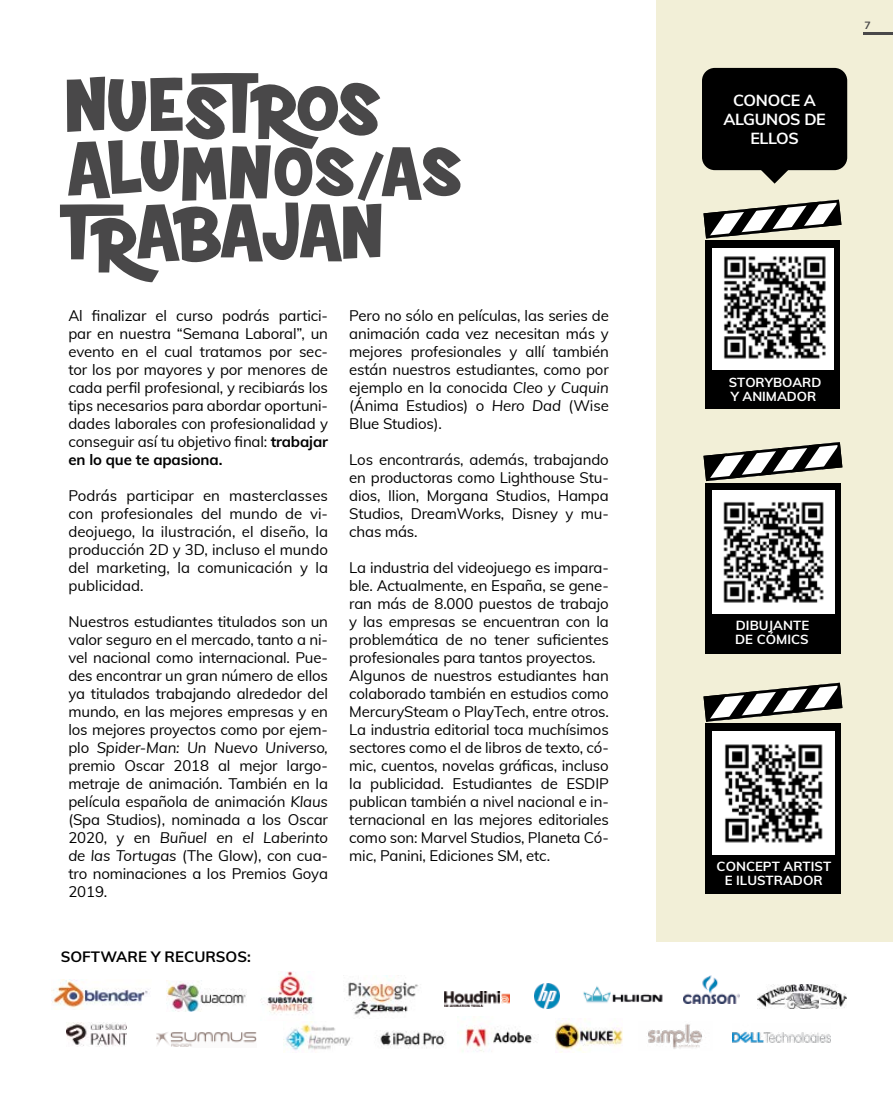
<style>
.page{position:relative;width:893px;height:1106px;background:#fff}
.page>*{position:absolute;margin:0;border:0;box-sizing:border-box;transform-origin:0 0}
.t1{font:700 16.05px/18.8px "Muli";letter-spacing:-.02em;color:#fff;text-align:center}
.t2{font:15px/18px "Muli";letter-spacing:-.01em;color:#000;text-align:justify}
.t3{font:700 15px "Muli";color:#000}
.t4{font:700 13.2px/14.1px "Muli";color:#fff}
.t5{font:700 13.05px/14px "Muli";color:#fff}
.t6{font:700 10.5px "Muli";color:#494849}
.s1{font-weight:700}
.s2{font-style:italic}
</style>
<div class="page">
<div style="left:656px;top:0;width:237px;height:942px;background:#f2efd7"></div>
<img style="left:51px;top:979px;width:98px;height:30px">
<img style="left:348px;top:975px;width:71px;height:40px">
<img style="left:732px;top:1031px;width:98px;height:11px">
<img style="left:283px;top:1021px;width:69px;height:30px">
<img style="left:444px;top:991px;width:66px;height:15px">
<img style="left:380px;top:1030px;width:65px;height:19px">
<img style="left:459px;top:1025px;width:77px;height:27px">
<img style="left:583px;top:986px;width:80px;height:17px">
<img style="left:648px;top:1024px;width:54px;height:25px">
<img style="left:261px;top:972px;width:53px;height:43px">
<img style="left:156px;top:1032px;width:100px;height:15px">
<img style="left:556px;top:1018px;width:66px;height:34px">
<img style="left:167px;top:980px;width:80px;height:31px">
<img style="left:757px;top:984px;width:90px;height:24px">
<img style="left:683px;top:975px;width:57px;height:28px">
<img style="left:534px;top:983px;width:26px;height:25px">
<img style="left:67px;top:1022px;width:60px;height:24px">
<div style="left:705px;top:240px;width:135px;height:169px;background:#000"></div>
<img style="left:712px;top:248px;width:122px;height:121px">
<svg style="left:703px;top:200px;width:138px;height:38px"></svg>
<div style="left:705px;top:483px;width:136px;height:170px;background:#000"></div>
<svg style="left:703px;top:442px;width:139px;height:39px"></svg>
<img style="left:712px;top:491px;width:123px;height:122px">
<div style="left:705px;top:723px;width:136px;height:170px;background:#000"></div>
<svg style="left:703px;top:682px;width:139px;height:39px"></svg>
<img style="left:712px;top:731px;width:123px;height:123px">
<div style="left:702px;top:68px;width:145px;height:102px;background:#000;border-radius:13px"></div>
<svg style="left:759px;top:170px;width:31px;height:14px"></svg>
<svg style="left:60px;top:73px;width:401px;height:209px"></svg>
<hr style="left:864px;top:32px;width:29px;height:3px;background:#494849">
<p class="t2" style="left:68px;top:306px;width:261px">Al finalizar el curso podrás partici&shy;par en nuestra “Semana Laboral”, un evento en el cual tratamos por sec&shy;tor los por mayores y por menores de cada perfil profesional, y recibiarás los tips necesarios para abordar oportuni&shy;dades laborales con profesionalidad y conseguir así tu objetivo final: <span class="s1">trabajar en lo que te apasiona.</span></p>
<p class="t2" style="left:68px;top:486px;width:261px">Podrás participar en masterclasses con profesionales del mundo de vi&shy;deojuego, la ilustración, el diseño, la producción 2D y 3D, incluso el mundo del marketing, la comunicación y la publicidad.</p>
<p class="t2" style="left:68px;top:612px;width:261px">Nuestros estudiantes titulados son un valor seguro en el mercado, tanto a ni&shy;vel nacional como internacional. Pue&shy;des encontrar un gran número de ellos ya titulados trabajando alrededor del mundo, en las mejores empresas y en los mejores proyectos como por ejem&shy;plo <span class="s2">Spider-Man: Un Nuevo Universo, </span>premio Oscar 2018 al mejor largo&shy;metraje de animación. También en la película española de animación <span class="s2">Klaus </span>(Spa Studios), nominada a los Oscar 2020, y en <span class="s2">Buñuel en el Laberinto de las Tortugas</span> (The Glow), con cua&shy;tro nominaciones a los Premios Goya 2019.</p>
<p class="t3" style="left:61px;top:945px;width:192px">SOFTWARE Y RECURSOS:</p>
<p class="t2" style="left:349px;top:306px;width:261px">Pero no sólo en películas, las series de animación cada vez necesitan más y mejores profesionales y allí también están nuestros estudiantes, como por ejemplo en la conocida <span class="s2">Cleo y Cuquin </span>(Ánima Estudios) o <span class="s2">Hero Dad</span> (Wise Blue Studios).</p>
<p class="t2" style="left:349px;top:450px;width:261px">Los encontrarás, además, trabajando en productoras como Lighthouse Stu&shy;dios, Ilion, Morgana Studios, Hampa Studios, DreamWorks, Disney y mu&shy;chas más.</p>
<p class="t2" style="left:349px;top:558px;width:261px;text-align:left">La industria del videojuego es impara&shy;ble. Actualmente, en España, se gene&shy;ran más de 8.000 puestos de trabajo y las empresas se encuentran con la problemática de no tener suficientes profesionales para tantos proyectos.<br>Algunos de nuestros estudiantes han colaborado también en estudios como MercurySteam o PlayTech, entre otros.<br>La industria editorial toca muchísimos sectores como el de libros de texto, có&shy;mic, cuentos, novelas gráficas, incluso la publicidad. Estudiantes de ESDIP publican también a nivel nacional e in&shy;ternacional en las mejores editoriales como son: Marvel Studios, Planeta Có&shy;mic, Panini, Ediciones SM, etc.</p>
<p class="t1" style="left:723px;top:90px;width:104px">CONOCE A<br>ALGUNOS DE<br>ELLOS</p>
<p class="t6" style="left:864px;top:17px;width:8px">7</p>
<p class="t5" style="left:729px;top:374px;width:94px">STORYBOARD<br>Y ANIMADOR</p>
<p class="t4" style="left:735px;top:618px;width:75px">DIBUJANTE<br>DE CÓMICS</p>
<p class="t4" style="left:717px;top:858px;width:116px;text-align:center">CONCEPT ARTIST<br>E ILUSTRADOR</p>
</div>
